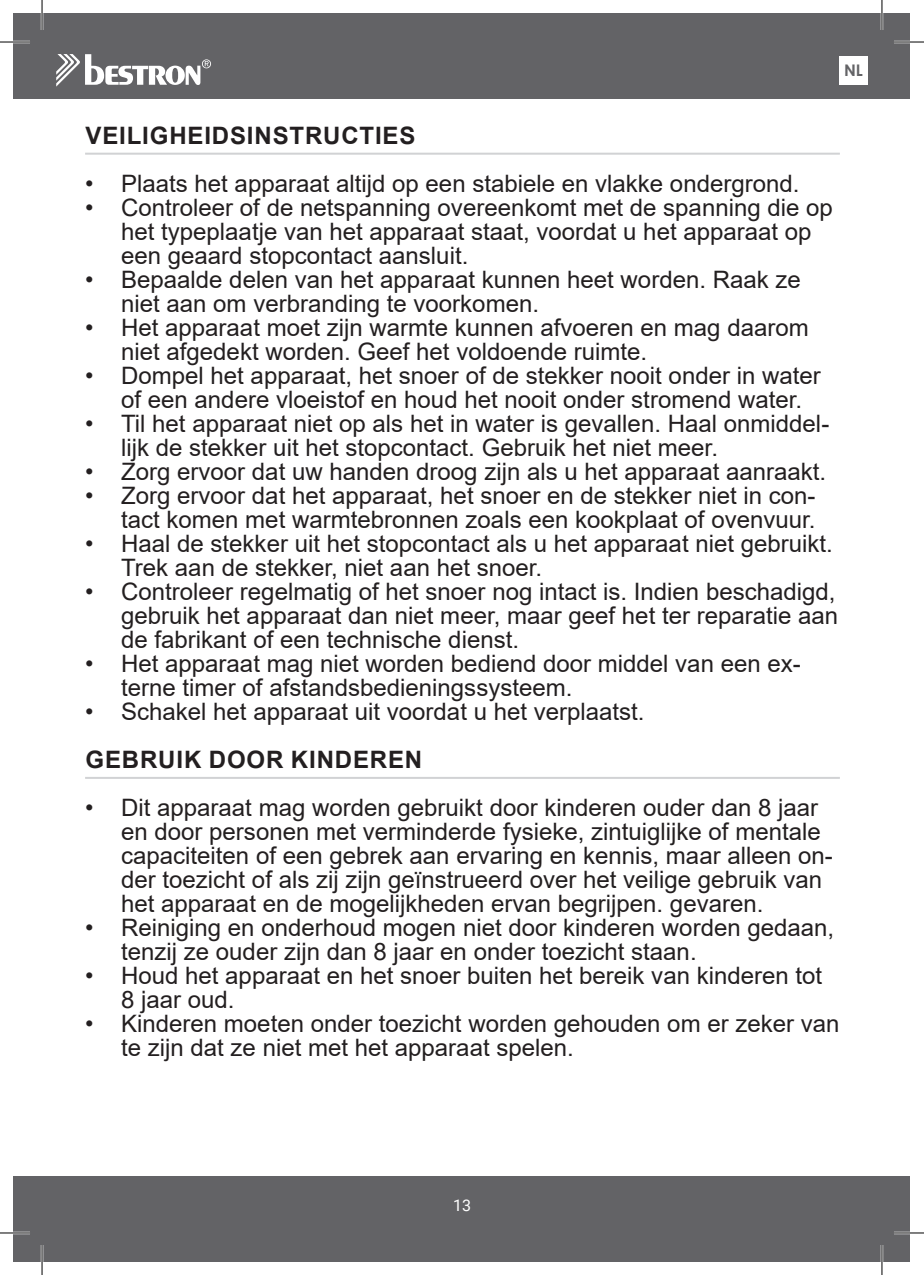
<style>
.page{position:relative;width:924px;height:1275px;background:#fff}
.page>*{position:absolute;margin:0;border:0;box-sizing:border-box;transform-origin:0 0}
.t1{font:24px/24px "Arial";color:#231f20}
.t2{font:700 24px "Arial";letter-spacing:.035em;color:#231f20}
.t3{font:16px "Roboto";color:#fff}
.t4{font:700 16px "Century Gothic";color:#636366}
</style>
<div class="page">
<div style="left:14px;top:14px;width:895px;height:85px;background:#636366"></div>
<div style="left:14px;top:1176px;width:895px;height:85px;background:#636366"></div>
<svg style="left:56px;top:54px;width:155px;height:33px"></svg>
<div style="left:839px;top:56px;width:28px;height:29px;background:#fff"></div>
<hr style="left:85px;top:153px;width:754px;height:2px;background:#d1d2d4">
<hr style="left:85px;top:777px;width:754px;height:2px;background:#d1d2d4">
<hr style="left:0;top:41px;width:30px;height:2px;background:#fff">
<hr style="left:893px;top:41px;width:30px;height:2px;background:#fff">
<hr style="left:0;top:1231px;width:30px;height:3px;background:#fff">
<hr style="left:893px;top:1231px;width:30px;height:3px;background:#fff">
<hr style="left:41px;top:0;width:2px;height:30px;background:#fff">
<hr style="left:41px;top:1245px;width:2px;height:30px;background:#fff">
<hr style="left:880px;top:0;width:2px;height:30px;background:#fff">
<hr style="left:880px;top:1245px;width:2px;height:30px;background:#fff">
<hr style="left:0;top:42px;width:30px;height:1px;background:#000">
<hr style="left:893px;top:42px;width:30px;height:1px;background:#000">
<hr style="left:0;top:1232px;width:30px;height:1px;background:#000">
<hr style="left:893px;top:1232px;width:30px;height:1px;background:#000">
<hr style="left:42px;top:0;width:1px;height:30px;background:#000">
<hr style="left:42px;top:1245px;width:1px;height:30px;background:#000">
<hr style="left:881px;top:0;width:1px;height:30px;background:#000">
<hr style="left:881px;top:1245px;width:1px;height:30px;background:#000">
<p class="t4" style="left:843px;top:58px;width:20px">NL</p>
<p class="t2" style="left:85px;top:119px;width:331px">VEILIGHEIDSINSTRUCTIES</p>
<p class="t1" style="left:85px;top:172px;width:715px">• Plaats het apparaat altijd op een stabiele en vlakke ondergrond.</p>
<p class="t1" style="left:121px;top:196px;width:713px;text-indent:-36px">• Controleer of de netspanning overeenkomt met de spanning die op het typeplaatje van het apparaat staat, voordat u het apparaat op een geaard stopcontact aansluit.</p>
<p class="t1" style="left:121px;top:268px;width:681px;text-indent:-36px">• Bepaalde delen van het apparaat kunnen heet worden. Raak ze niet aan om verbranding te voorkomen.</p>
<p class="t1" style="left:121px;top:316px;width:688px;text-indent:-36px">• Het apparaat moet zijn warmte kunnen afvoeren en mag daarom niet afgedekt worden. Geef het voldoende ruimte.</p>
<p class="t1" style="left:121px;top:364px;width:701px;text-indent:-36px">• Dompel het apparaat, het snoer of de stekker nooit onder in water of een andere vloeistof en houd het nooit onder stromend water.</p>
<p class="t1" style="left:121px;top:412px;width:709px;text-indent:-36px">• Til het apparaat niet op als het in water is gevallen. Haal onmiddel&shy;lijk de stekker uit het stopcontact. Gebruik het niet meer.</p>
<p class="t1" style="left:85px;top:460px;width:742px">• Zorg ervoor dat uw handen droog zijn als u het apparaat aanraakt.</p>
<p class="t1" style="left:85px;top:484px;width:731px;text-align:right">• Zorg ervoor dat het apparaat, het snoer en de stekker niet in con&shy;tact komen met warmtebronnen zoals een kookplaat of ovenvuur.</p>
<p class="t1" style="left:121px;top:532px;width:713px;text-indent:-36px">• Haal de stekker uit het stopcontact als u het apparaat niet gebruikt.<br>Trek aan de stekker, niet aan het snoer.</p>
<p class="t1" style="left:121px;top:580px;width:718px;text-align:justify;text-indent:-36px">• Controleer regelmatig of het snoer nog intact is. Indien beschadigd, gebruik het apparaat dan niet meer, maar geef het ter reparatie aan de fabrikant of een technische dienst.</p>
<p class="t1" style="left:121px;top:652px;width:681px;text-indent:-36px">• Het apparaat mag niet worden bediend door middel van een ex&shy;terne timer of afstandsbedieningssysteem.</p>
<p class="t1" style="left:85px;top:700px;width:560px">• Schakel het apparaat uit voordat u het verplaatst.</p>
<p class="t2" style="left:85px;top:743px;width:338px">GEBRUIK DOOR KINDEREN</p>
<p class="t1" style="left:121px;top:796px;width:713px;text-indent:-36px">• Dit apparaat mag worden gebruikt door kinderen ouder dan 8 jaar en door personen met verminderde fysieke, zintuiglijke of mentale capaciteiten of een gebrek aan ervaring en kennis, maar alleen on&shy;der toezicht of als zij zijn geïnstrueerd over het veilige gebruik van het apparaat en de mogelijkheden ervan begrijpen. gevaren.</p>
<p class="t1" style="left:121px;top:916px;width:714px;text-indent:-36px">• Reiniging en onderhoud mogen niet door kinderen worden gedaan, tenzij ze ouder zijn dan 8 jaar en onder toezicht staan.</p>
<p class="t1" style="left:121px;top:964px;width:702px;text-indent:-36px">• Houd het apparaat en het snoer buiten het bereik van kinderen tot<br>8 jaar oud.</p>
<p class="t1" style="left:121px;top:1012px;width:719px;text-indent:-36px">• Kinderen moeten onder toezicht worden gehouden om er zeker van te zijn dat ze niet met het apparaat spelen.</p>
<p class="t3" style="left:453px;top:1193px;width:19px">13</p>
</div>
